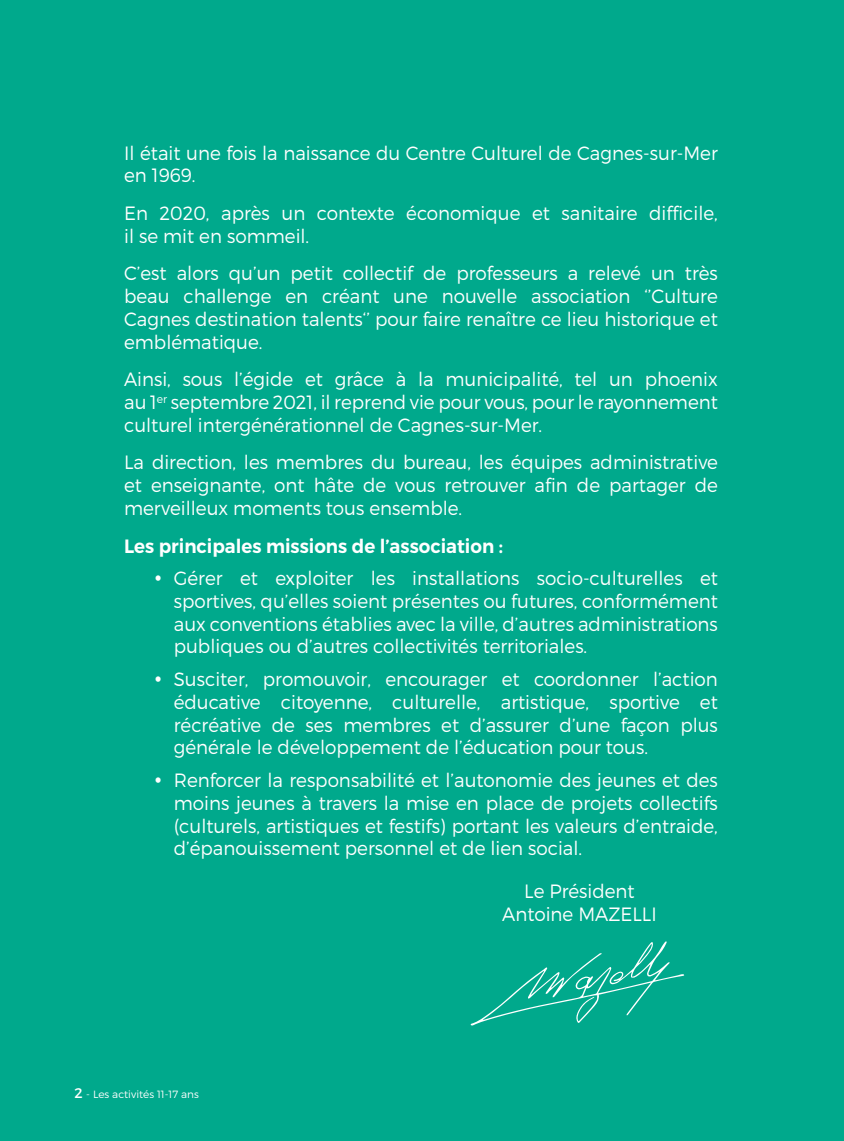
<style>
.page{position:relative;width:844px;height:1141px;background:#fff}
.page>*{position:absolute;margin:0;border:0;box-sizing:border-box;transform-origin:0 0}
.t1{font:300 19.25px/22.8px "Montserrat";color:#fff;text-align:justify;scale:.95 1}
.t2{font:600 19.25px "Montserrat";color:#fff;scale:.95 1}
.t3{font:300 10.5px "Montserrat";color:#fff}
.s1{font-family:"Spartan";font-weight:600}
.s2{font-weight:400;font-size:14px}
</style>
<div class="page">
<div style="left:0;top:0;width:843px;height:1141px;background:#00a98c"></div>
<svg style="left:470px;top:941px;width:214px;height:84px"></svg>
<p class="t1" style="left:124px;top:141px;width:626px">Il était une fois la naissance du Centre Culturel de Cagnes-sur-Mer en 1969.</p>
<p class="t1" style="left:124px;top:201px;width:626px">En 2020, après un contexte économique et sanitaire difficile, il se mit en sommeil.</p>
<p class="t1" style="left:124px;top:262px;width:626px">C’est alors qu’un petit collectif de professeurs a relevé un très beau challenge en créant une nouvelle association ‘’Culture Cagnes destination talents‘’ pour faire renaître ce lieu historique et emblématique.</p>
<p class="t1" style="left:124px;top:368px;width:626px">Ainsi, sous l’égide et grâce à la municipalité, tel un phoenix au 1<sup>er</sup> septembre 2021, il reprend vie pour vous, pour le rayonnement culturel intergénérationnel de Cagnes-sur-Mer.</p>
<p class="t1" style="left:124px;top:451px;width:626px">La direction, les membres du bureau, les équipes administrative et enseignante, ont hâte de vous retrouver afin de partager de merveilleux moments tous ensemble.</p>
<p class="t2" style="left:124px;top:534px;width:400px">Les principales missions de l’association :</p>
<p class="t1" style="left:174px;top:567px;width:574px;text-indent:-20px"><span class="s1">•</span> Gérer et exploiter les installations socio-culturelles et sportives, qu’elles soient présentes ou futures, conformément aux conventions établies avec la ville, d’autres administrations publiques ou d’autres collectivités territoriales.</p>
<p class="t1" style="left:174px;top:668px;width:574px;text-indent:-20px"><span class="s1">•</span> Susciter, promouvoir, encourager et coordonner l’action éducative citoyenne, culturelle, artistique, sportive et récréative de ses membres et d’assurer d’une façon plus générale le développement de l’éducation pour tous.</p>
<p class="t1" style="left:174px;top:769px;width:574px;text-indent:-20px"><span class="s1">•</span> Renforcer la responsabilité et l’autonomie des jeunes et des moins jeunes à travers la mise en place de projets collectifs (culturels, artistiques et festifs) portant les valeurs d’entraide, d’épanouissement personnel et de lien social.</p>
<p class="t1" style="left:502px;top:879px;width:164px;text-align:center">Le Président<br>Antoine MAZELLI</p>
<p class="t3" style="left:74px;top:1088px;width:126px"><span class="s2">2</span> - Les activités 11-17 ans</p>
</div>
